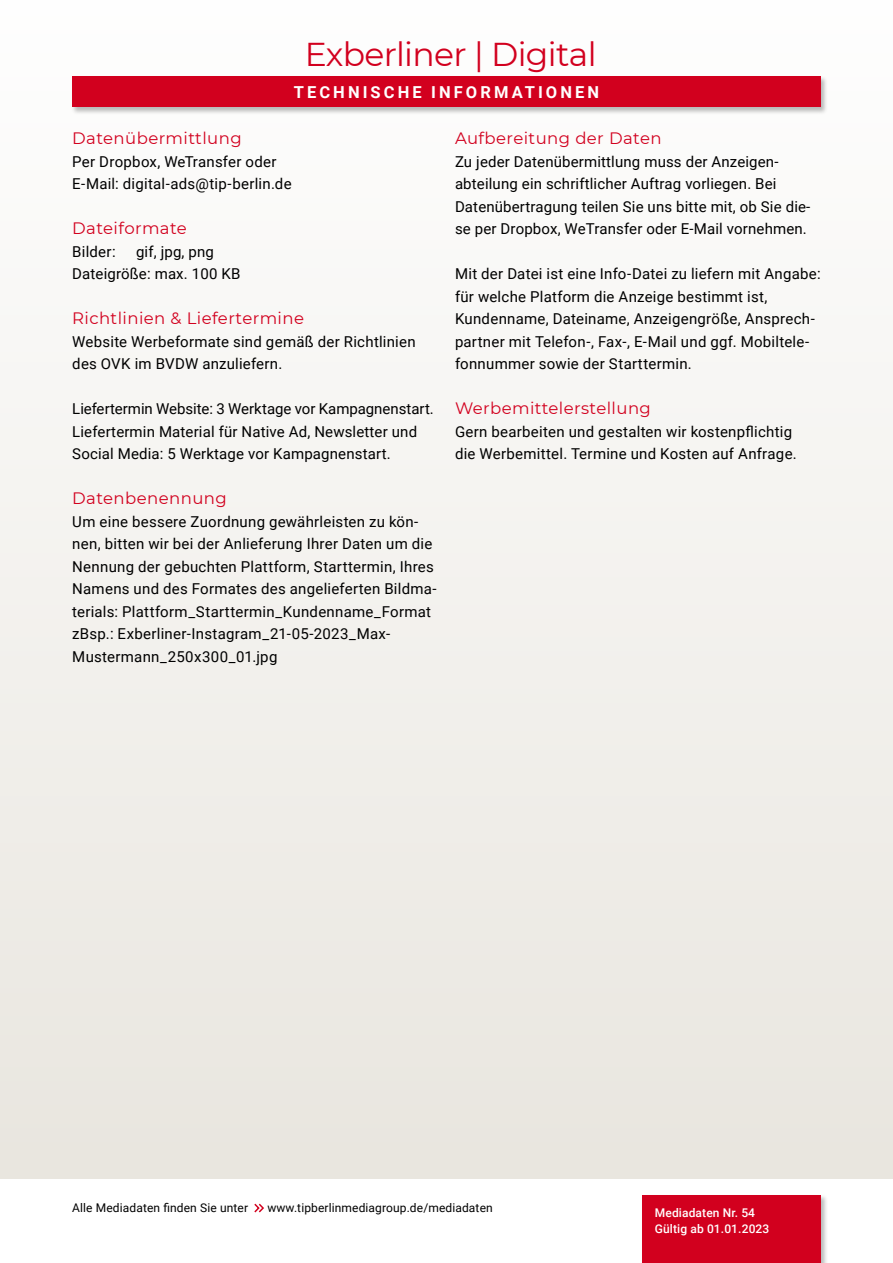
<style>
.page{position:relative;width:893px;height:1263px;background:#fff}
.page>*{position:absolute;margin:0;border:0;box-sizing:border-box;transform-origin:0 0}
.Heftname__Headline{font:33px "Montserrat";letter-spacing:-.02em;color:#d2001e}
.Überschriften_klein{font:16.5px "Montserrat";letter-spacing:.025em;color:#d2001e}
.t1{font:700 16.5px "Roboto";letter-spacing:.185em;color:#fff}
.Texte__Grundlinienra{font:15px/22.5px "Roboto";letter-spacing:.015em;color:#000}
.t2{font:12px "Roboto";letter-spacing:.01em;color:#000}
.t3{font:500 12px/16.5px "Roboto";letter-spacing:.01em;color:#fff}
</style>
<div class="page">
<div style="left:0;top:0;width:893px;height:1179px;background:linear-gradient(to bottom,#fefefe,#e9e6df)"></div>
<svg style="left:254px;top:1203px;width:10px;height:10px"></svg>
<div style="left:641px;top:1194px;width:187px;height:69px;background:#000;opacity:.27"></div>
<div style="left:642px;top:1195px;width:179px;height:68px;background:#d2001e"></div>
<div style="left:71px;top:76px;width:756px;height:39px;background:#000;opacity:.27"></div>
<div style="left:72px;top:76px;width:749px;height:31px;background:#d2001e"></div>
<p class="Heftname__Headline" style="left:305px;top:32px;width:293px">Exberliner | Digital</p>
<p class="t1" style="left:294px;top:81px;width:307px">TECHNISCHE INFORMATIONEN</p>
<p class="Überschriften_klein" style="left:72px;top:127px;width:171px">Datenübermittlung</p>
<p class="Texte__Grundlinienra" style="left:72px;top:149px;width:221px">Per Dropbox, WeTransfer oder<br>E-Mail: digital-ads@tip-berlin.de</p>
<p class="Überschriften_klein" style="left:72px;top:217px;width:116px">Dateiformate</p>
<p class="Texte__Grundlinienra" style="left:72px;top:239px;width:45px">Bilder:</p>
<p class="Texte__Grundlinienra" style="left:72px;top:239px;width:170px;text-indent:64px">gif, jpg, png<br>Dateigröße: max. 100 KB</p>
<p class="Überschriften_klein" style="left:72px;top:307px;width:233px">Richtlinien &amp; Liefertermine</p>
<p class="Texte__Grundlinienra" style="left:72px;top:329px;width:345px">Website Werbeformate sind gemäß der Richtlinien des OVK im BVDW anzuliefern.</p>
<p class="Texte__Grundlinienra" style="left:72px;top:397px;width:363px">Liefertermin Website: 3 Werktage vor Kampagnenstart.<br>Liefertermin Material für Native Ad, Newsletter und<br>Social Media: 5 Werktage vor Kampagnenstart.</p>
<p class="Überschriften_klein" style="left:72px;top:487px;width:156px">Datenbenennung</p>
<p class="Texte__Grundlinienra" style="left:72px;top:509px;width:366px">Um eine bessere Zuordnung gewährleisten zu kön&shy;nen, bitten wir bei der Anlieferung Ihrer Daten um die Nennung der gebuchten Plattform, Starttermin, Ihres Namens und des Formates des angelieferten Bildma&shy;terials: Plattform_Starttermin_Kundenname_Format zBsp.: Exberliner-Instagram_21-05-2023_Max-Mustermann_250x300_01.jpg</p>
<p class="Überschriften_klein" style="left:455px;top:127px;width:208px">Aufbereitung der Daten</p>
<p class="Texte__Grundlinienra" style="left:455px;top:149px;width:357px">Zu jeder Datenübermittlung muss der Anzeigen&shy;abteilung ein schriftlicher Auftrag vorliegen. Bei Datenübertragung teilen Sie uns bitte mit, ob Sie die&shy;se per Dropbox, WeTransfer oder E-Mail vornehmen.</p>
<p class="Texte__Grundlinienra" style="left:455px;top:262px;width:367px">Mit der Datei ist eine Info-Datei zu liefern mit Angabe: für welche Platform die Anzeige bestimmt ist, Kundenname, Dateiname, Anzeigengröße, Ansprech&shy;partner mit Telefon-, Fax-, E-Mail und ggf. Mobiltele&shy;fonnummer sowie der Starttermin.</p>
<p class="Überschriften_klein" style="left:455px;top:397px;width:197px">Werbemittelerstellung</p>
<p class="Texte__Grundlinienra" style="left:455px;top:419px;width:343px">Gern bearbeiten und gestalten wir kostenpflichtig die Werbemittel. Termine und Kosten auf Anfrage.</p>
<p class="t2" style="left:72px;top:1200px;width:177px">Alle Mediadaten finden Sie unter</p>
<p class="t2" style="left:267px;top:1200px;width:227px">www.tipberlinmediagroup.de/mediadaten</p>
<p class="t3" style="left:655px;top:1204px;width:116px">Mediadaten Nr. 54<br>Gültig ab 01.01.2023</p>
</div>
